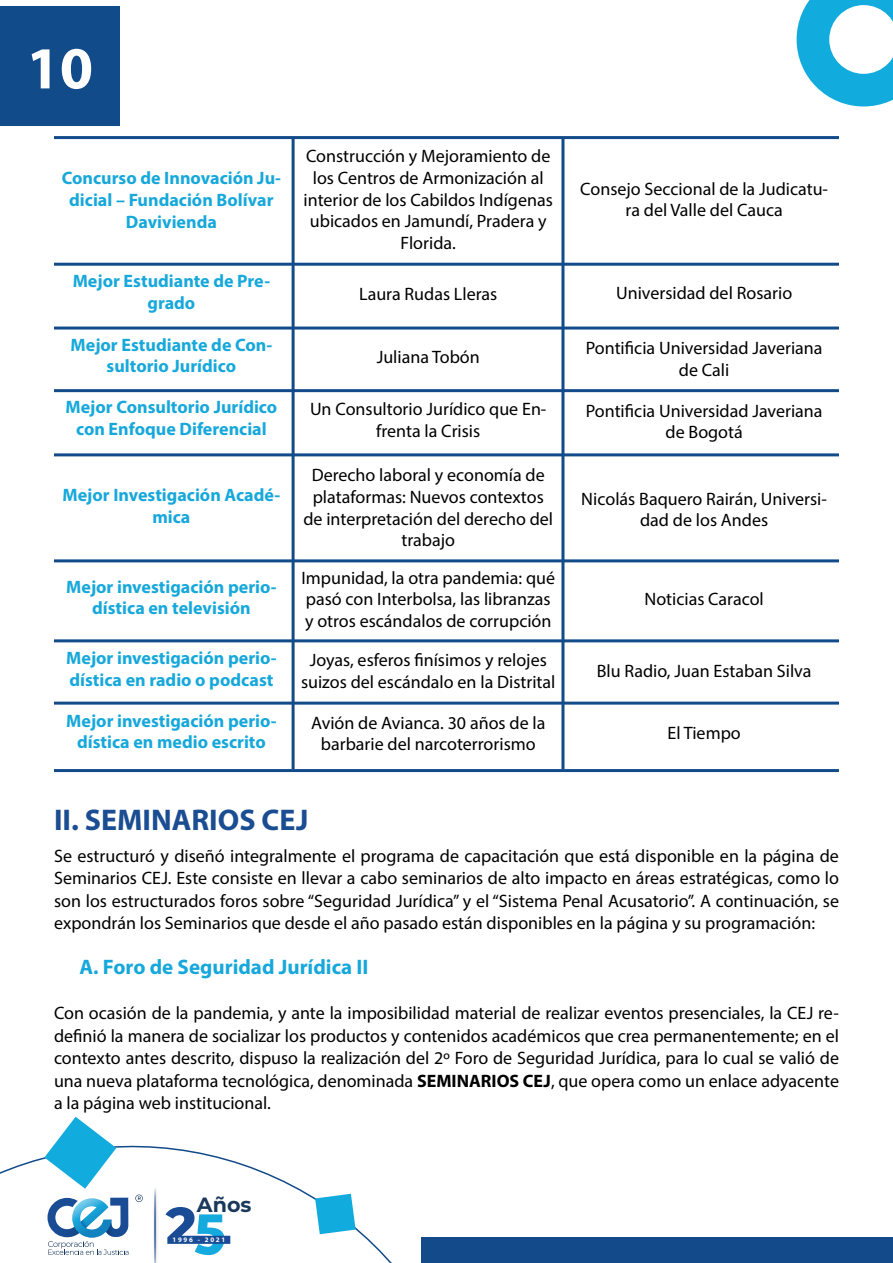
<style>
.page{position:relative;width:893px;height:1263px;background:#fff}
.page>*{position:absolute;margin:0;border:0;box-sizing:border-box;transform-origin:0 0}
.t1{font:700 60px "Myriad Pro";color:#fff}
.t2{font:700 30px "Myriad Pro";color:#1a4d91}
.t3{font:700 21px "Myriad Pro";color:#17a8db}
.t4{font:700 20.7px "Montserrat";color:#18385c}
.t5{font:18px/21.6px "Myriad Pro";color:#000;text-align:center}
.t6{font:700 18px/21.6px "Myriad Pro";color:#17a8db;text-align:center}
.t7{font:700 6.9px "Myriad Pro";letter-spacing:.25em;color:#fff}
.s1{font-weight:700}
</style>
<div class="page">
<div style="left:422px;top:1237px;width:471px;height:26px;background:#124a8a"></div>
<svg style="left:0;top:1116px;width:422px;height:147px"></svg>
<svg style="left:44px;top:1117px;width:72px;height:72px"></svg>
<svg style="left:315px;top:1194px;width:41px;height:40px"></svg>
<svg style="left:797px;top:0;width:96px;height:106px"></svg>
<div style="left:0;top:6px;width:120px;height:120px;background:#124b8a"></div>
<svg style="left:135px;top:1194px;width:8px;height:8px"></svg>
<svg style="left:47px;top:1197px;width:81px;height:58px"></svg>
<img style="left:151px;top:1184px;width:9px;height:79px">
<svg style="left:154px;top:1187px;width:2px;height:76px"></svg>
<svg style="left:165px;top:1207px;width:65px;height:48px"></svg>
<hr style="left:292px;top:137px;width:3px;height:632px;background:#124b8a">
<hr style="left:561px;top:137px;width:3px;height:632px;background:#124b8a">
<hr style="left:54px;top:263px;width:785px;height:3px;background:#124b8a">
<hr style="left:54px;top:327px;width:785px;height:3px;background:#124b8a">
<hr style="left:54px;top:389px;width:785px;height:3px;background:#124b8a">
<hr style="left:54px;top:453px;width:785px;height:3px;background:#124b8a">
<hr style="left:54px;top:559px;width:785px;height:3px;background:#124b8a">
<hr style="left:54px;top:639px;width:785px;height:3px;background:#124b8a">
<hr style="left:54px;top:702px;width:785px;height:3px;background:#124b8a">
<hr style="left:54px;top:769px;width:785px;height:3px;background:#124b8a">
<hr style="left:54px;top:136px;width:785px;height:3px;background:#124b8a">
<h1 class="t1" style="left:27px;top:29px;width:68px">10</h1>
<p class="t6" style="left:62px;top:167px;width:221px">Concurso de Innovación Ju&shy;dicial – Fundación Bolívar<br>Davivienda</p>
<p class="t6" style="left:73px;top:270px;width:199px">Mejor Estudiante de Pre&shy;grado</p>
<p class="t6" style="left:71px;top:333px;width:203px">Mejor Estudiante de Con&shy;sultorio Jurídico</p>
<p class="t6" style="left:66px;top:396px;width:213px">Mejor Consultorio Jurídico con Enfoque Diferencial</p>
<p class="t6" style="left:62px;top:484px;width:219px">Mejor Investigación Acadé&shy;mica</p>
<p class="t6" style="left:66px;top:575px;width:212px">Mejor investigación perio&shy;dística en televisión</p>
<p class="t6" style="left:66px;top:647px;width:212px;text-align:left">Mejor investigación perio&shy;dística en radio o podcast</p>
<p class="t6" style="left:66px;top:709px;width:212px">Mejor investigación perio&shy;dística en medio escrito</p>
<p class="t5" style="left:304px;top:145px;width:251px">Construcción y Mejoramiento de los Centros de Armonización al interior de los Cabildos Indígenas ubicados en Jamundí, Pradera y<br>Florida.</p>
<p class="t5" style="left:359px;top:283px;width:140px">Laura Rudas Lleras</p>
<p class="t5" style="left:377px;top:346px;width:105px">Juliana Tobón</p>
<p class="t5" style="left:310px;top:398px;width:238px">Un Consultorio Jurídico que En&shy;frenta la Crisis</p>
<p class="t5" style="left:303px;top:464px;width:251px">Derecho laboral y economía de plataformas: Nuevos contextos de interpretación del derecho del trabajo</p>
<p class="t5" style="left:301px;top:566px;width:255px;text-align:left">Impunidad, la otra pandemia: qué pasó con Interbolsa, las libranzas y otros escándalos de corrupción</p>
<p class="t5" style="left:301px;top:649px;width:256px">Joyas, esferos finísimos y relojes suizos del escándalo en la Distrital</p>
<p class="t5" style="left:311px;top:711px;width:236px">Avión de Avianca. 30 años de la barbarie del narcoterrorismo</p>
<h2 class="t2" style="left:54px;top:800px;width:256px">II. SEMINARIOS CEJ</h2>
<p class="t5" style="left:580px;top:177px;width:249px">Consejo Seccional de la Judicatu&shy;ra del Valle del Cauca</p>
<p class="t5" style="left:616px;top:282px;width:178px">Universidad del Rosario</p>
<p class="t5" style="left:586px;top:337px;width:238px">Pontificia Universidad Javeriana de Cali</p>
<p class="t5" style="left:586px;top:400px;width:238px">Pontificia Universidad Javeriana de Bogotá</p>
<p class="t5" style="left:581px;top:488px;width:247px">Nicolás Baquero Rairán, Universi&shy;dad de los Andes</p>
<p class="t5" style="left:644px;top:588px;width:121px">Noticias Caracol</p>
<p class="t5" style="left:597px;top:660px;width:216px">Blu Radio, Juan Estaban Silva</p>
<p class="t5" style="left:667px;top:722px;width:75px">El Tiempo</p>
<p class="t5" style="left:54px;top:844px;width:786px;line-height:22.5px;text-align:justify">Se estructuró y diseñó integralmente el programa de capacitación que está disponible en la página de Seminarios CEJ. Este consiste en llevar a cabo seminarios de alto impacto en áreas estratégicas, como lo son los estructurados foros sobre “Seguridad Jurídica” y el “Sistema Penal Acusatorio”. A continuación, se expondrán los Seminarios que desde el año pasado están disponibles en la página y su programación:</p>
<p class="t3" style="left:79px;top:954px;width:291px">A. Foro de Seguridad Jurídica II</p>
<p class="t5" style="left:54px;top:1002px;width:786px;line-height:22.5px;text-align:justify">Con ocasión de la pandemia, y ante la imposibilidad material de realizar eventos presenciales, la CEJ re&shy;definió la manera de socializar los productos y contenidos académicos que crea permanentemente; en el contexto antes descrito, dispuso la realización del 2º Foro de Seguridad Jurídica, para lo cual se valió de una nueva plataforma tecnológica, denominada <span class="s1">SEMINARIOS CEJ</span>, que opera como un enlace adyacente a la página web institucional.</p>
<p class="t4" style="left:197px;top:1189px;width:56px">Años</p>
<p class="t7" style="left:172px;top:1235px;width:54px">1996 - 2021</p>
</div>
